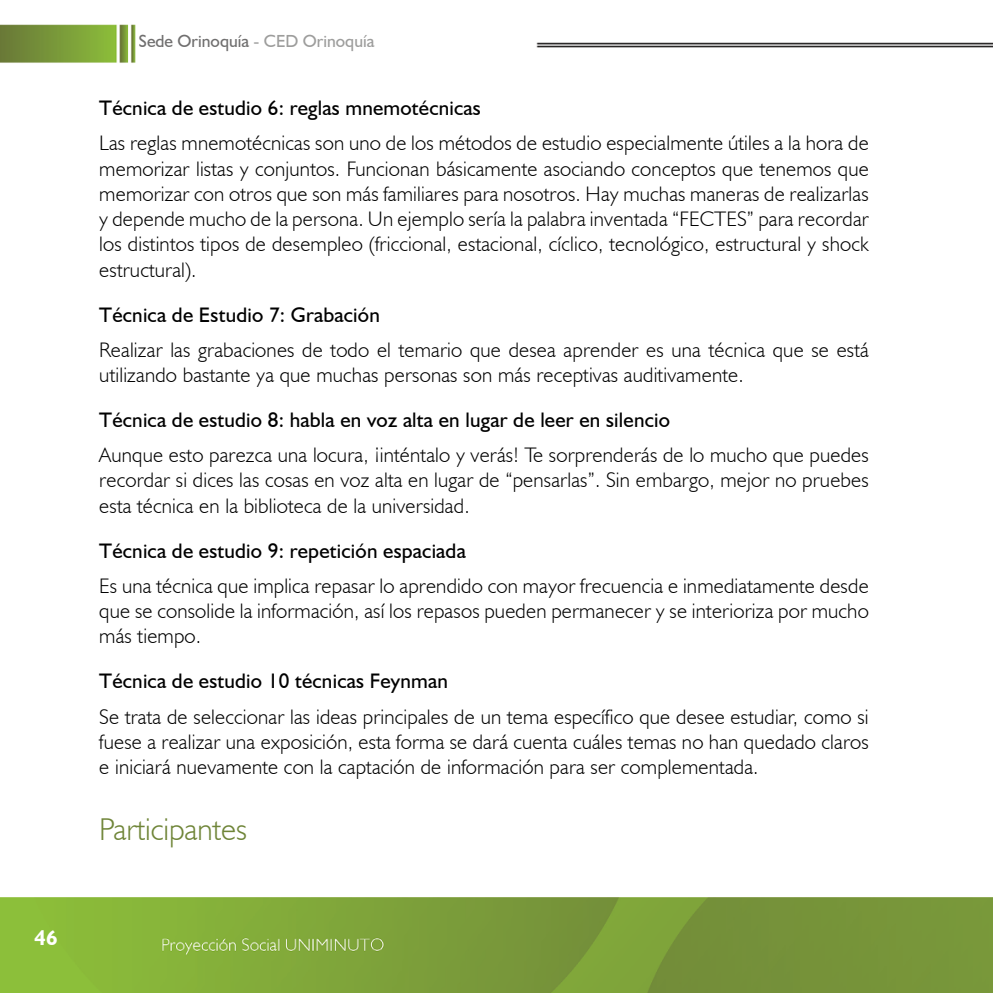
<style>
.page{position:relative;width:993px;height:993px;background:#fff}
.page>*{position:absolute;margin:0;border:0;box-sizing:border-box;transform-origin:0 0}
.t1{font:300 31.5px "Humanist 521 BT";color:#6f8538}
.t2{font:300 21px/25.2px "Humanist 521 BT";letter-spacing:.01em;color:#000;text-align:justify}
.t3{font:21px "Humanist 521 BT";letter-spacing:.01em;color:#000}
.t4{font:700 21px "Humanist 521 BT";color:#fff}
.t5{font:17.5px "Humanist 521 BT";color:#706f6f}
.s1{color:#9d9d9c}
</style>
<div class="page">
<img style="left:0;top:24px;width:992px;height:968px">
<p class="t4" style="left:35px;top:924px;width:25px">46</p>
<p class="t5" style="left:139px;top:30px;width:237px">Sede Orinoquía <span class="s1">- CED Orinoquía</span></p>
<p class="t3" style="left:99px;top:95px;width:383px">Técnica de estudio 6: reglas mnemotécnicas</p>
<p class="t2" style="left:99px;top:130px;width:770px">Las reglas mnemotécnicas son uno de los métodos de estudio especialmente útiles a la hora de memorizar listas y conjuntos. Funcionan básicamente asociando conceptos que tenemos que memorizar con otros que son más familiares para nosotros. Hay muchas maneras de realizarlas y depende mucho de la persona. Un ejemplo sería la palabra inventada “FECTES” para recordar los distintos tipos de desempleo (friccional, estacional, cíclico, tecnológico, estructural y shock estructural).</p>
<p class="t3" style="left:99px;top:301px;width:282px">Técnica de Estudio 7: Grabación</p>
<p class="t2" style="left:99px;top:336px;width:770px">Realizar las grabaciones de todo el temario que desea aprender es una técnica que se está utilizando bastante ya que muchas personas son más receptivas auditivamente.</p>
<p class="t3" style="left:99px;top:407px;width:572px">Técnica de estudio 8: habla en voz alta en lugar de leer en silencio</p>
<p class="t2" style="left:99px;top:442px;width:770px">Aunque esto parezca una locura, ¡inténtalo y verás! Te sorprenderás de lo mucho que puedes recordar si dices las cosas en voz alta en lugar de “pensarlas”. Sin embargo, mejor no pruebes esta técnica en la biblioteca de la universidad.</p>
<p class="t3" style="left:99px;top:537px;width:368px">Técnica de estudio 9: repetición espaciada</p>
<p class="t2" style="left:99px;top:572px;width:770px">Es una técnica que implica repasar lo aprendido con mayor frecuencia e inmediatamente desde que se consolide la información, así los repasos pueden permanecer y se interioriza por mucho más tiempo.</p>
<p class="t3" style="left:99px;top:668px;width:350px">Técnica de estudio 10 técnicas Feynman</p>
<p class="t2" style="left:99px;top:703px;width:770px">Se trata de seleccionar las ideas principales de un tema específico que desee estudiar, como si fuese a realizar una exposición, esta forma se dará cuenta cuáles temas no han quedado claros e iniciará nuevamente con la captación de información para ser complementada.</p>
<h1 class="t1" style="left:99px;top:809px;width:149px">Participantes</h1>
</div>
